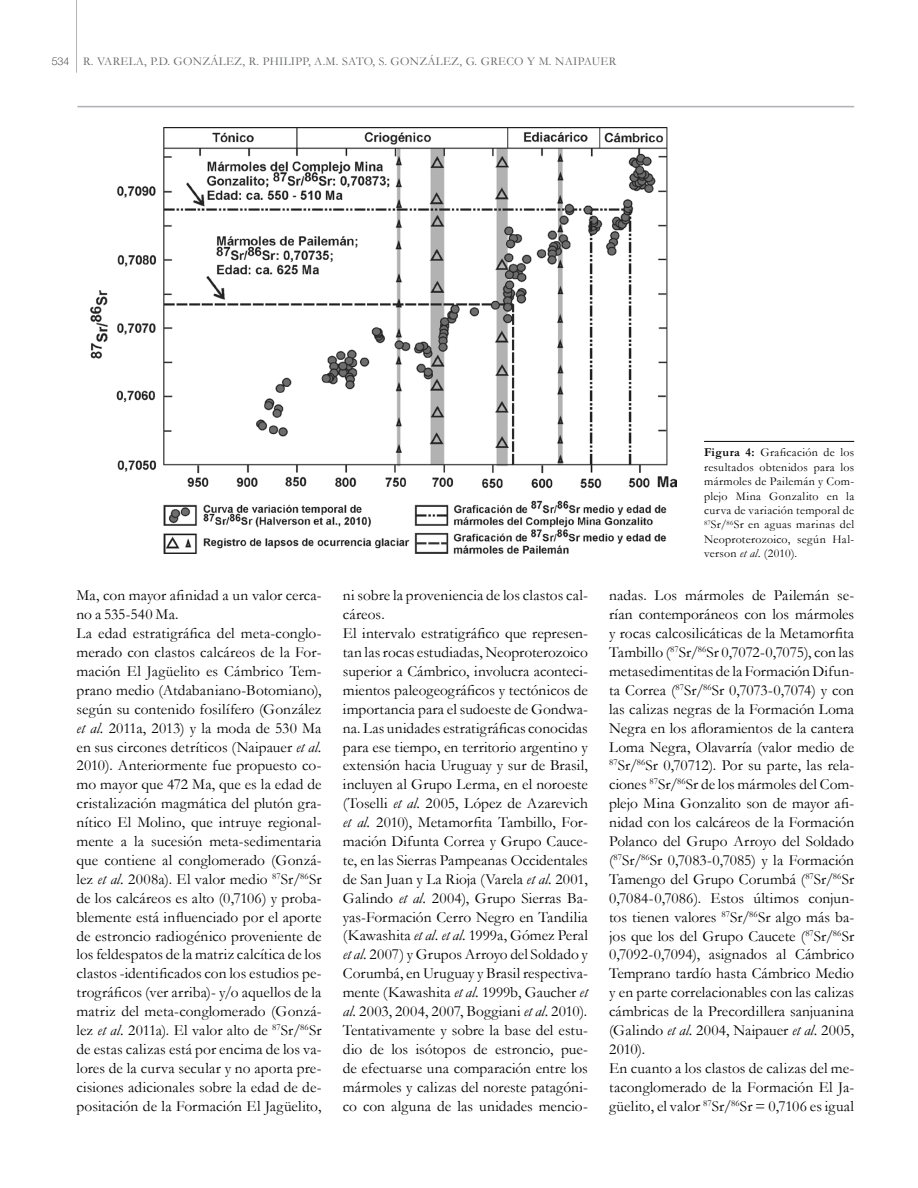
<style>
.page{position:relative;width:918px;height:1188px;background:#fff}
.page>*{position:absolute;margin:0;border:0;box-sizing:border-box;transform-origin:0 0}
.t1{font:15.45px/18.9px "Garamond";color:#000}
.t2{font:12px/14.4px "Garamond";letter-spacing:.025em;color:#000;text-align:justify}
.t3{font:12px "Garamond";letter-spacing:.025em;color:#636466}
.s1{font-family:"Helvetica Neue";font-weight:100;font-size:10.5px;color:#000}
.s2{font-weight:700}
.s3{font-style:italic}
</style>
<div class="page">
<hr style="left:76px;top:0;width:1px;height:73px;background:#b1b4b6">
<hr style="left:704px;top:441px;width:150px;height:1px;background:#000">
<hr style="left:77px;top:106px;width:777px;height:1px;background:#afb1b4">
<img style="left:91px;top:128px;width:586px;height:426px">
<p class="t3" style="left:52px;top:53px;width:566px"><span class="s1">534</span> R. VARELA, P.D. GONZÁLEZ, R. PHILIPP, A.M. SATO, S. GONZÁLEZ, G. GRECO y M. NAIPAUER</p>
<p class="t2" style="left:704px;top:445px;width:152px"><span class="s2">Figura 4:</span> Graficación de los resultados obtenidos para los mármoles de Pailemán y Com&shy;plejo Mina Gonzalito en la curva de variación temporal de <sup>87</sup>Sr/<sup>86</sup>Sr en aguas marinas del Neoproterozoico, según Hal&shy;verson <span class="s3">et al.</span> (2010).</p>
<p class="t1" style="left:77px;top:586px;width:247px">Ma, con mayor afinidad a un valor cerca&shy;no a 535-540 Ma.<br>La edad estratigráfica del meta-conglo&shy;merado con clastos calcáreos de la For&shy;mación El Jagüelito es Cámbrico Tem&shy;prano medio (Atdabaniano-Botomiano), según su contenido fosilífero (González <span class="s3">et al.</span> 2011a, 2013) y la moda de 530 Ma en sus circones detríticos (Naipauer <span class="s3">et al.<br></span>2010). Anteriormente fue propuesto co&shy;mo mayor que 472 Ma, que es la edad de cristalización magmática del plutón gra&shy;nítico El Molino, que intruye regional&shy;mente a la sucesión meta-sedimentaria que contiene al conglomerado (Gonzá&shy;lez <span class="s3">et al.</span> 2008a). El valor medio <sup>87</sup>Sr/<sup>86</sup>Sr de los calcáreos es alto (0,7106) y proba&shy;blemente está influenciado por el aporte de estroncio radiogénico proveniente de los feldespatos de la matriz calcítica de los clastos -identificados con los estudios pe&shy;trográficos (ver arriba)- y/o aquellos de la matriz del meta-conglomerado (Gonzá&shy;lez <span class="s3">et al.</span> 2011a). El valor alto de <sup>87</sup>Sr/<sup>86</sup>Sr de estas calizas está por encima de los va&shy;lores de la curva secular y no aporta pre&shy;cisiones adicionales sobre la edad de de&shy;positación de la Formación El Jagüelito,</p>
<p class="t1" style="left:343px;top:586px;width:247px">ni sobre la proveniencia de los clastos cal&shy;cáreos.<br>El intervalo estratigráfico que represen&shy;tan las rocas estudiadas, Neoproterozoico superior a Cámbrico, involucra aconteci&shy;mientos paleogeográficos y tectónicos de importancia para el sudoeste de Gondwa&shy;na. Las unidades estratigráficas conocidas para ese tiempo, en territorio argentino y extensión hacia Uruguay y sur de Brasil, incluyen al Grupo Lerma, en el noroeste (Toselli <span class="s3">et al.</span> 2005, López de Azarevich <span class="s3">et al.</span> 2010), Metamorfita Tambillo, For&shy;mación Difunta Correa y Grupo Cauce&shy;te, en las Sierras Pampeanas Occidentales de San Juan y La Rioja (Varela <span class="s3">et al.</span> 2001, Galindo <span class="s3">et al.</span> 2004), Grupo Sierras Ba&shy;yas-Formación Cerro Negro en Tandilia (Kawashita <span class="s3">et al. et al.</span> 1999a, Gómez Peral <span class="s3">et al.</span> 2007) y Grupos Arroyo del Soldado y Corumbá, en Uruguay y Brasil respectiva&shy;mente (Kawashita <span class="s3">et al.</span> 1999b, Gaucher <span class="s3">et al.</span> 2003, 2004, 2007, Boggiani <span class="s3">et al.</span> 2010).<br>Tentativamente y sobre la base del estu&shy;dio de los isótopos de estroncio, pue&shy;de efectuarse una comparación entre los mármoles y calizas del noreste patagóni&shy;co con alguna de las unidades mencio-</p>
<p class="t1" style="left:609px;top:586px;width:247px">nadas. Los mármoles de Pailemán se&shy;rían contemporáneos con los mármoles y rocas calcosilicáticas de la Metamorfita Tambillo (<sup>87</sup>Sr/<sup>86</sup>Sr 0,7072-0,7075), con las metasedimentitas de la Formación Difun&shy;ta Correa (<sup>87</sup>Sr/<sup>86</sup>Sr 0,7073-0,7074) y con las calizas negras de la Formación Loma Negra en los afloramientos de la cantera Loma Negra, Olavarría (valor medio de <sup>87</sup>Sr/<sup>86</sup>Sr 0,70712). Por su parte, las rela&shy;ciones <sup>87</sup>Sr/<sup>86</sup>Sr de los mármoles del Com&shy;plejo Mina Gonzalito son de mayor afi&shy;nidad con los calcáreos de la Formación Polanco del Grupo Arroyo del Soldado (<sup>87</sup>Sr/<sup>86</sup>Sr 0,7083-0,7085) y la Formación Tamengo del Grupo Corumbá (<sup>87</sup>Sr/<sup>86</sup>Sr 0,7084-0,7086). Estos últimos conjun&shy;tos tienen valores <sup>87</sup>Sr/<sup>86</sup>Sr algo más ba&shy;jos que los del Grupo Caucete (<sup>87</sup>Sr/<sup>86</sup>Sr 0,7092-0,7094), asignados al Cámbrico Temprano tardío hasta Cámbrico Medio y en parte correlacionables con las calizas cámbricas de la Precordillera sanjuanina (Galindo <span class="s3">et al.</span> 2004, Naipauer <span class="s3">et al.</span> 2005, 2010).<br>En cuanto a los clastos de calizas del me&shy;taconglomerado de la Formación El Ja&shy;güelito, el valor <sup>87</sup>Sr/<sup>86</sup>Sr = 0,7106 es igual</p>
</div>
